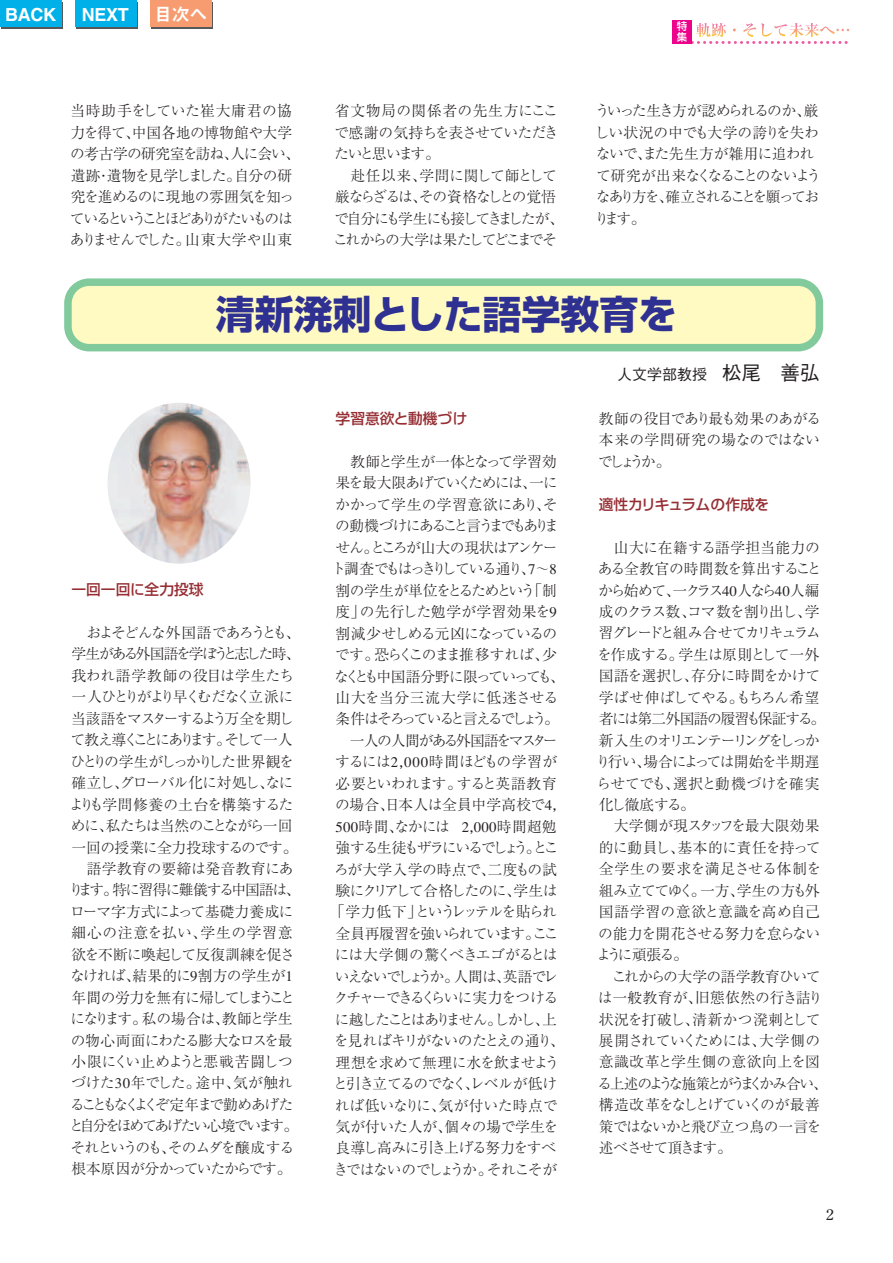
<style>
.page{position:relative;width:893px;height:1263px;background:#fff}
.page>*{position:absolute;margin:0;border:0;box-sizing:border-box;transform-origin:0 0}
.t1{font:700 39px "Shin Go";color:#2e3092}
.t2{font:18px "Midashi Go MB31";letter-spacing:-.02em;color:#fff}
.t3{font:500 15px "Gothic BBB";color:#231f20}
.t4{font:700 15px "Futo Min A101";color:#231f20;scale:1.04 1}
.t5{font:300 14.7px/21.5px "Ryumin";letter-spacing:-.065em;color:#231f20}
.t6{font:300 14.7px "Ryumin";letter-spacing:-.09em;color:#231f20}
.t7{font:300 14.7px "Ryumin";letter-spacing:-.14em;color:#231f20}
.t8{font:300 14.7px "Ryumin";letter-spacing:-.145em;color:#231f20}
.t9{font:300 14.7px "Ryumin";letter-spacing:-.1em;color:#231f20}
.t10{font:300 14.7px "Ryumin";letter-spacing:-.02em;color:#231f20}
.t11{font:300 14.7px "Ryumin";letter-spacing:.015em;color:#231f20}
.t12{font:300 14.7px "Ryumin";letter-spacing:.02em;color:#231f20}
.t13{font:500 14.7px "Shin Go";color:#962e33}
.t14{font:300 14.7px "Ryumin";letter-spacing:-.12em;color:#231f20}
.t15{font:300 14.7px "Ryumin";letter-spacing:-.155em;color:#231f20}
.t16{font:300 14.7px "Ryumin";letter-spacing:.01em;color:#231f20}
.t17{font:300 14.7px "Ryumin";letter-spacing:-.13em;color:#231f20}
.t18{font:300 14.7px "Ryumin";letter-spacing:-.125em;color:#231f20}
.t19{font:300 14.7px "Ryumin";letter-spacing:-.01em;color:#231f20}
.t20{font:300 14.7px "Ryumin";letter-spacing:-.11em;color:#231f20}
.t21{font:300 14.7px "Ryumin";letter-spacing:-.085em;color:#231f20}
.t22{font:300 14.7px "Ryumin";letter-spacing:-.005em;color:#231f20}
.t23{font:300 14.7px "Ryumin";letter-spacing:-.045em;color:#231f20}
.t24{font:300 14.7px "Ryumin";color:#231f20}
.t25{font:300 14.7px "Ryumin";letter-spacing:.03em;color:#231f20}
.t26{font:500 14.7px "Shin Go";letter-spacing:-.02em;color:#962e33}
.t27{font:500 10.5px/10.5px "Shin Go";color:#fff}
.s1{font-size:19.5px}
</style>
<div class="page">
<div style="left:64px;top:278px;width:759px;height:73px;background:#fffac1;border:8px solid #80ca9c;border-radius:21px"></div>
<img style="left:107px;top:403px;width:143px;height:161px;border-radius:50%">
<div style="left:672px;top:20px;width:20px;height:24px;background:#ed028c"></div>
<svg style="left:692px;top:23px;width:158px;height:21px"></svg>
<div style="left:1px;top:2px;width:62px;height:26px;background:#00b0e8"></div>
<div style="left:76px;top:2px;width:62px;height:26px;background:#00b0e8"></div>
<div style="left:151px;top:2px;width:62px;height:26px;background:#f79c70"></div>
<div style="left:0;top:0;width:61px;height:27px;background:#00b0e8"></div>
<div style="left:75px;top:0;width:61px;height:27px;background:#00b0e8"></div>
<div style="left:150px;top:0;width:61px;height:27px;background:#f79c70"></div>
<p class="t2" style="left:5px;top:7px;width:52px">BACK</p>
<p class="t2" style="left:82px;top:7px;width:48px">NEXT</p>
<p class="t2" style="left:154px;top:7px;width:55px">目次へ</p>
<p class="t27" style="left:676px;top:22px;width:12px">特集</p>
<p class="t5" style="left:70px;top:102px;width:231px">当時助手をしていた崔大庸君の協力を得て、中国各地の博物館や大学の考古学の研究室を訪ね、人に会い、遺跡・遺物を見学しました。自分の研究を進めるのに現地の雰囲気を知っているということほどありがたいものはありませんでした。山東大学や山東</p>
<p class="t5" style="left:333px;top:102px;width:232px">省文物局の関係者の先生方にここで感謝の気持ちを表させていただきたいと思います。<br>　赴任以来、学問に関して師として厳ならざるは、その資格なしとの覚悟で自分にも学生にも接してきましたが、これからの大学は果たしてどこまでそ</p>
<p class="t5" style="left:594px;top:102px;width:228px">ういった生き方が認められるのか、厳しい状況の中でも大学の誇りを失わないで、また先生方が雑用に追われて研究が出来なくなることのないようなあり方を、確立されることを願っております。</p>
<p class="t1" style="left:216px;top:300px;width:463px">清新溌刺とした語学教育を</p>
<p class="t13" style="left:71px;top:584px;width:134px">一回一回に全力投球</p>
<p class="t5" style="left:69px;top:624px;width:233px">　およそどんな外国語であろうとも、学生がある外国語を学ぼうと志した時、我われ語学教師の役目は学生たち一人ひとりがより早くむだなく立派に当該語をマスターするよう万全を期して教え導くことにあります。そして一人ひとりの学生がしっかりした世界観を確立し、グローバル化に対処し、なによりも学問修養の土台を構築するために、私たちは当然のことながら一回一回の授業に全力投球するのです。　語学教育の要締は発音教育にあります。特に習得に難儀する中国語は、ローマ字方式によって基礎力養成に細心の注意を払い、学生の学習意欲を不断に喚起して反復訓練を促さなければ、結果的に9割方の学生が1年間の労力を無有に帰してしまうことになります。私の場合は、教師と学生の物心両面にわたる膨大なロスを最小限にくい止めようと悪戦苦闘しつづけた30年でした。途中、気が触れることもなくよくぞ定年まで勤めあげたと自分をほめてあげたい心境でいます。それというのも、そのムダを醸成する根本原因が分かっていたからです。</p>
<p class="t13" style="left:335px;top:413px;width:133px">学習意欲と動機づけ</p>
<p class="t10" style="left:335px;top:456px;width:223px">　教師と学生が一体となって学習効</p>
<p class="t6" style="left:335px;top:478px;width:223px">果を最大限あげていくためには、一に</p>
<p class="t11" style="left:335px;top:499px;width:224px">かかって学生の学習意欲にあり、そ</p>
<p class="t8" style="left:335px;top:521px;width:225px">の動機づけにあること言うまでもありま</p>
<p class="t6" style="left:335px;top:542px;width:223px">せん。ところが山大の現状はアンケー</p>
<p class="t7" style="left:331px;top:564px;width:227px">ト調査でもはっきりしている通り、7～8</p>
<p class="t6" style="left:335px;top:585px;width:223px">割の学生が単位をとるためという「制</p>
<p class="t11" style="left:335px;top:607px;width:223px">度」の先行した勉学が学習効果を9</p>
<p class="t21" style="left:335px;top:628px;width:223px">割減少せしめる元凶になっているの</p>
<p class="t9" style="left:335px;top:649px;width:223px">です。恐らくこのまま推移すれば、少</p>
<p class="t14" style="left:334px;top:671px;width:232px">なくとも中国語分野に限っていっても、</p>
<p class="t25" style="left:335px;top:692px;width:225px">山大を当分三流大学に低迷させる</p>
<p class="t15" style="left:335px;top:714px;width:225px">条件はそろっていると言えるでしょう。</p>
<p class="t18" style="left:335px;top:735px;width:223px">　一人の人間がある外国語をマスター</p>
<p class="t16" style="left:335px;top:757px;width:223px">するには2，000時間ほどもの学習が</p>
<p class="t5" style="left:335px;top:774px;width:223px">必要といわれます。すると英語教育</p>
<p class="t19" style="left:335px;top:800px;width:233px">の場合、日本人は全員中学高校で4，</p>
<p class="t12" style="left:335px;top:821px;width:223px">500時間、なかには 2，000時間超勉</p>
<p class="t7" style="left:335px;top:842px;width:224px">強する生徒もザラにいるでしょう。とこ</p>
<p class="t22" style="left:334px;top:864px;width:224px">ろが大学入学の時点で、二度もの試</p>
<p class="t5" style="left:335px;top:882px;width:223px">験にクリアして合格したのに、学生は</p>
<p class="t20" style="left:330px;top:907px;width:228px">「学力低下」というレッテルを貼られ</p>
<p class="t6" style="left:335px;top:928px;width:224px">全員再履習を強いられています。ここ</p>
<p class="t5" style="left:334px;top:946px;width:225px">には大学側の驚くべきエゴがるとは</p>
<p class="t17" style="left:335px;top:971px;width:225px">いえないでしょうか。人間は、英語でレ</p>
<p class="t9" style="left:334px;top:993px;width:226px">クチャーできるくらいに実力をつける</p>
<p class="t8" style="left:334px;top:1014px;width:224px">に越したことはありません。しかし、上</p>
<p class="t5" style="left:334px;top:1032px;width:232px">を見ればキリがないのたとえの通り、</p>
<p class="t23" style="left:335px;top:1057px;width:225px">理想を求めて無理に水を飲ませよう</p>
<p class="t5" style="left:333px;top:1075px;width:225px">と引き立てるのでなく、レベルが低け</p>
<p class="t24" style="left:335px;top:1100px;width:224px">れば低いなりに、気が付いた時点で</p>
<p class="t10" style="left:335px;top:1121px;width:224px">気が付いた人が、個々の場で学生を</p>
<p class="t5" style="left:335px;top:1139px;width:222px">良導し高みに引き上げる努力をすべ</p>
<p class="t5" style="left:333px;top:1161px;width:225px">きではないのでしょうか。それこそが</p>
<p class="t3" style="left:617px;top:369px;width:204px">人文学部教授　<span class="s1">松尾　善弘</span></p>
<p class="t5" style="left:598px;top:410px;width:224px;text-align:justify">教師の役目であり最も効果のあがる本来の学問研究の場なのではないでしょうか。</p>
<p class="t26" style="left:598px;top:499px;width:172px">適性カリキュラムの作成を</p>
<p class="t5" style="left:596px;top:538px;width:233px">　山大に在籍する語学担当能力のある全教官の時間数を算出することから始めて、一クラス40人なら40人編成のクラス数、コマ数を割り出し、学習グレードと組み合せてカリキュラムを作成する。学生は原則として一外国語を選択し、存分に時間をかけて学ばせ伸ばしてやる。もちろん希望者には第二外国語の履習も保証する。新入生のオリエンテーリングをしっかり行い、場合によっては開始を半期遅らせてでも、選択と動機づけを確実化し徹底する。<br>　大学側が現スタッフを最大限効果的に動員し、基本的に責任を持って全学生の要求を満足させる体制を組み立ててゆく。一方、学生の方も外国語学習の意欲と意識を高め自己の能力を開花させる努力を怠らないように頑張る。<br>　これからの大学の語学教育ひいては一般教育が、旧態依然の行き詰り状況を打破し、清新かつ溌刺として展開されていくためには、大学側の意識改革と学生側の意欲向上を図る上述のような施策とがうまくかみ合い、構造改革をなしとげていくのが最善策ではないかと飛び立つ鳥の一言を述べさせて頂きます。</p>
<p class="t4" style="left:826px;top:1209px;width:9px">2</p>
</div>
